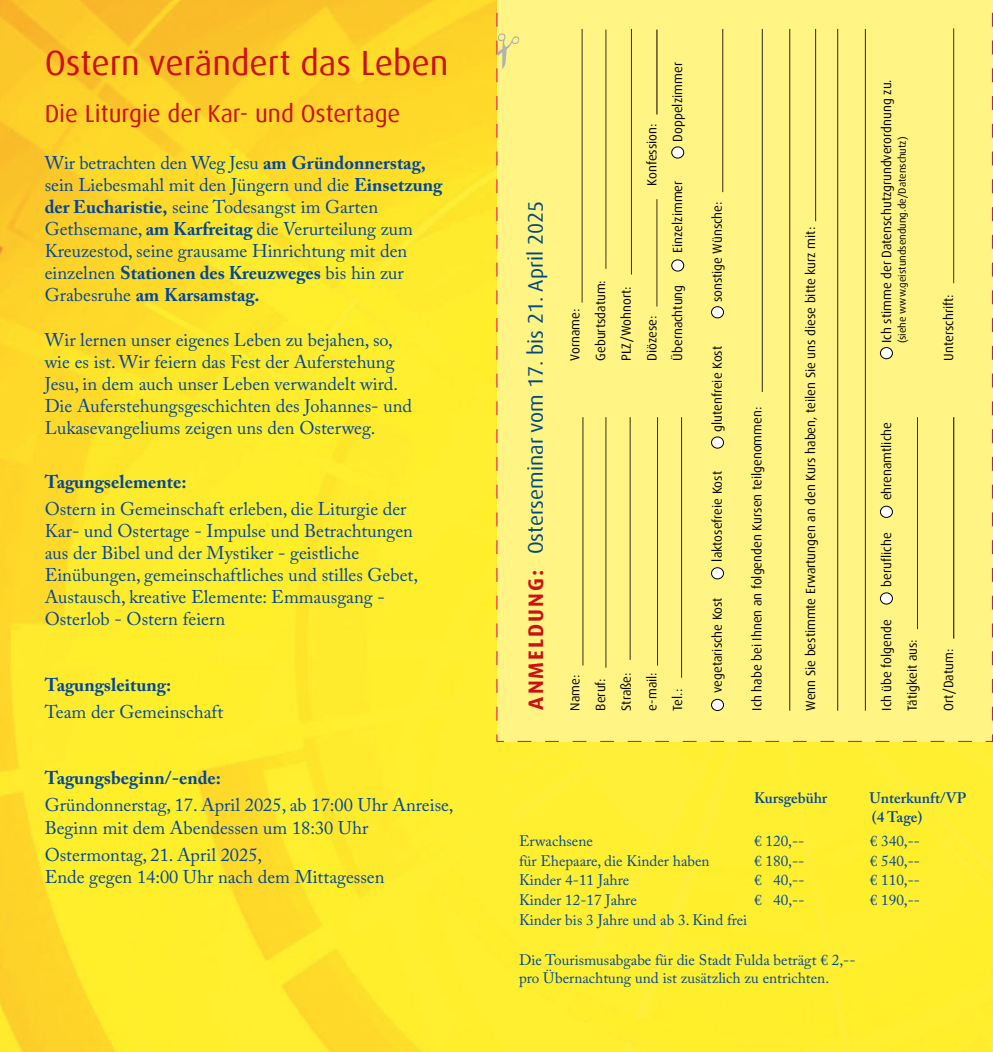
<style>
.page{position:relative;width:993px;height:1052px;background:#fff}
.page>*{position:absolute;margin:0;border:0;box-sizing:border-box;transform-origin:0 0}
.t1{font:35px "Dax";color:#cd1013}
.t2{font:24.5px "Dax";color:#cd1013}
.t3{font:21px "Dax";color:#004987}
.t4{font:18.38px/22.1px "Adobe Caslon Pro";color:#00489a}
.t5{font:700 18.38px "Adobe Caslon Pro";color:#00489a}
.t6{font:15.22px/18.9px "Adobe Caslon Pro";color:#00489a}
.t7{font:600 15.22px/18.9px "Adobe Caslon Pro";color:#00489a}
.t8{font:13.12px/25.7px "Dax";color:#000}
.t9{font:10.5px "Dax";color:#000}
.s1{font-weight:700}
.s2{font-weight:700;color:#cd1013}
</style>
<div class="page">
<img style="left:0;top:0;width:992px;height:1051px">
<div style="left:496px;top:0;width:496px;height:742px;background:#fff484"></div>
<hr style="left:581px;top:29px;width:1px;height:273px;background:#000">
<hr style="left:605px;top:30px;width:1px;height:239px;background:#000">
<hr style="left:631px;top:29px;width:1px;height:245px;background:#000">
<hr style="left:656px;top:199px;width:1px;height:107px;background:#000">
<hr style="left:582px;top:417px;width:1px;height:248px;background:#000">
<hr style="left:605px;top:417px;width:1px;height:250px;background:#000">
<hr style="left:629px;top:417px;width:1px;height:243px;background:#000">
<hr style="left:657px;top:417px;width:1px;height:248px;background:#000">
<hr style="left:681px;top:417px;width:1px;height:261px;background:#000">
<hr style="left:761px;top:29px;width:1px;height:363px;background:#000">
<hr style="left:722px;top:29px;width:1px;height:163px;background:#000">
<hr style="left:815px;top:29px;width:1px;height:192px;background:#000">
<hr style="left:789px;top:29px;width:1px;height:681px;background:#000">
<hr style="left:837px;top:29px;width:1px;height:681px;background:#000">
<hr style="left:864px;top:29px;width:1px;height:681px;background:#000">
<hr style="left:953px;top:417px;width:1px;height:221px;background:#000">
<hr style="left:916px;top:417px;width:1px;height:212px;background:#000">
<hr style="left:953px;top:28px;width:1px;height:255px;background:#000">
<div style="left:671px;top:260px;width:12px;height:11px;background:#fff;border-radius:50%"></div>
<div style="left:671px;top:260px;width:12px;height:11px;border:1px solid #000;border-radius:50%"></div>
<div style="left:671px;top:147px;width:12px;height:11px;background:#fff;border-radius:50%"></div>
<div style="left:671px;top:147px;width:12px;height:11px;border:1px solid #000;border-radius:50%"></div>
<svg style="left:880px;top:593px;width:12px;height:11px"></svg>
<div style="left:879px;top:592px;width:13px;height:12px;border:1px solid #000;border-radius:50%"></div>
<div style="left:711px;top:568px;width:12px;height:11px;background:#fff;border-radius:50%"></div>
<div style="left:711px;top:567px;width:12px;height:12px;border:1px solid #000;border-radius:50%"></div>
<div style="left:711px;top:699px;width:12px;height:11px;background:#fff;border-radius:50%"></div>
<div style="left:711px;top:699px;width:12px;height:12px;border:1px solid #000;border-radius:50%"></div>
<div style="left:711px;top:437px;width:12px;height:11px;background:#fff;border-radius:50%"></div>
<div style="left:711px;top:437px;width:12px;height:11px;border:1px solid #000;border-radius:50%"></div>
<div style="left:711px;top:307px;width:12px;height:11px;background:#fff;border-radius:50%"></div>
<div style="left:711px;top:306px;width:12px;height:12px;border:1px solid #000;border-radius:50%"></div>
<div style="left:880px;top:506px;width:12px;height:11px;background:#fff;border-radius:50%"></div>
<div style="left:879px;top:506px;width:13px;height:11px;border:1px solid #000;border-radius:50%"></div>
<div style="left:880px;top:347px;width:12px;height:12px;background:#fff;border-radius:50%"></div>
<div style="left:879px;top:347px;width:13px;height:12px;border:1px solid #000;border-radius:50%"></div>
<hr style="left:656px;top:30px;width:1px;height:84px;background:#000">
<svg style="left:496px;top:13px;width:23px;height:714px;background:#fded80"></svg>
<h1 class="t1" style="left:45px;top:43px;width:405px">Ostern verändert das Leben</h1>
<h2 class="t2" style="left:45px;top:100px;width:357px">Die Liturgie der Kar- und Ostertage</h2>
<p class="t4" style="left:45px;top:152px;width:399px">Wir betrachten den Weg Jesu <span class="s1">am Gründonnerstag, </span>sein Liebesmahl mit den Jüngern und die <span class="s1">Einsetzung der Eucharistie,</span> seine Todesangst im Garten Gethsemane, <span class="s1">am Karfreitag</span> die Verurteilung zum Kreuzestod, seine grausame Hinrichtung mit den einzelnen <span class="s1">Stationen des Kreuzweges</span> bis hin zur Grabesruhe <span class="s1">am Karsamstag.</span></p>
<p class="t4" style="left:45px;top:328px;width:369px">Wir lernen unser eigenes Leben zu bejahen, so, wie es ist. Wir feiern das Fest der Auferstehung Jesu, in dem auch unser Leben verwandelt wird.<br>Die Auferstehungsgeschichten des Johannes- und Lukasevangeliums zeigen uns den Osterweg.</p>
<p class="t5" style="left:45px;top:471px;width:143px">Tagungselemente:</p>
<p class="t4" style="left:45px;top:497px;width:375px">Ostern in Gemeinschaft erleben, die Liturgie der Kar- und Ostertage - Impulse und Betrachtungen aus der Bibel und der Mystiker - geistliche Einübungen, gemeinschaftliches und stilles Gebet, Austausch, kreative Elemente: Emmausgang - Osterlob - Ostern feiern</p>
<p class="t5" style="left:45px;top:674px;width:128px">Tagungsleitung:</p>
<p class="t4" style="left:45px;top:701px;width:180px">Team der Gemeinschaft</p>
<p class="t5" style="left:45px;top:767px;width:178px">Tagungsbeginn/-ende:</p>
<p class="t4" style="left:45px;top:794px;width:410px">Gründonnerstag, 17. April 2025, ab 17:00 Uhr Anreise,<br>Beginn mit dem Abendessen um 18:30 Uhr</p>
<p class="t4" style="left:45px;top:843px;width:341px">Ostermontag, 21. April 2025,<br>Ende gegen 14:00 Uhr nach dem Mittagessen</p>
<p class="t3" style="left:523px;top:709px;width:510px;rotate:-90deg"><span class="s2">AN ME LD UN G:</span> Osterseminar vom 17. bis 21. April 2025</p>
<p class="t8" style="left:639px;top:186px;width:64px;rotate:-90deg">Konfession:</p>
<p class="t8" style="left:562px;top:361px;width:53px;rotate:-90deg">Vorname:</p>
<p class="t8" style="left:562px;top:710px;width:37px;rotate:-90deg">Name:</p>
<p class="t8" style="left:587px;top:710px;width:432px;text-indent:350px;rotate:-90deg">Geburtsdatum:<br>Straße: PLZ/Wohnort: e-mail: Diözese:</p>
<p class="t8" style="left:587px;top:710px;width:34px;rotate:-90deg">Beruf:</p>
<p class="t8" style="left:664px;top:142px;width:81px;rotate:-90deg">Doppelzimmer</p>
<p class="t8" style="left:664px;top:253px;width:74px;rotate:-90deg">Einzelzimmer</p>
<p class="t8" style="left:664px;top:710px;width:427px;rotate:-90deg">Tel.: Übernachtung</p>
<p class="t8" style="left:704px;top:302px;width:102px;rotate:-90deg">sonstige Wünsche:</p>
<p class="t8" style="left:704px;top:432px;width:87px;rotate:-90deg">glutenfreie Kost</p>
<p class="t8" style="left:704px;top:561px;width:92px;rotate:-90deg">laktosefreie Kost</p>
<p class="t8" style="left:704px;top:693px;width:97px;rotate:-90deg">vegetarische Kost</p>
<p class="t8" style="left:744px;top:710px;width:305px;rotate:-90deg">Ich habe bei Ihnen an folgenden Kursen teilgenommen:</p>
<p class="t8" style="left:797px;top:710px;width:485px;rotate:-90deg">Wenn Sie bestimmte Erwartungen an den Kurs haben, teilen Sie uns diese bitte kurz mit:</p>
<p class="t8" style="left:873px;top:343px;width:265px;rotate:-90deg">Ich stimme der Datenschutzgrundverordnung zu.</p>
<p class="t9" style="left:896px;top:343px;width:208px;rotate:-90deg">(siehe www.geistundsendung.de/Datenschutz)</p>
<p class="t8" style="left:873px;top:500px;width:80px;rotate:-90deg">ehrenamtliche</p>
<p class="t8" style="left:873px;top:587px;width:56px;rotate:-90deg">berufliche</p>
<p class="t8" style="left:873px;top:710px;width:93px;rotate:-90deg">Ich übe folgende</p>
<p class="t8" style="left:899px;top:710px;width:73px;rotate:-90deg">Tätigkeit aus:</p>
<p class="t8" style="left:935px;top:710px;width:418px;rotate:-90deg">Ort/Datum: Unterschrift:</p>
<p class="t7" style="left:753px;top:788px;width:75px">Kursgebühr</p>
<p class="t7" style="left:869px;top:788px;width:98px">Unterkunft/VP (4 Tage)</p>
<p class="t6" style="left:519px;top:831px;width:75px">Erwachsene</p>
<p class="t6" style="left:753px;top:831px;width:52px">€ 120,--</p>
<p class="t6" style="left:869px;top:831px;width:52px">€ 340,--</p>
<p class="t6" style="left:519px;top:851px;width:192px">für Ehepaare, die Kinder haben</p>
<p class="t6" style="left:753px;top:851px;width:52px">€ 180,--</p>
<p class="t6" style="left:869px;top:851px;width:52px">€ 540,--</p>
<p class="t6" style="left:519px;top:870px;width:112px">Kinder 4-11 Jahre</p>
<p class="t6" style="left:753px;top:870px;width:52px">€ 40,--</p>
<p class="t6" style="left:869px;top:870px;width:52px">€ 110,--</p>
<p class="t6" style="left:519px;top:890px;width:119px">Kinder 12-17 Jahre</p>
<p class="t6" style="left:753px;top:890px;width:52px">€ 40,--</p>
<p class="t6" style="left:869px;top:890px;width:52px">€ 190,--</p>
<p class="t6" style="left:519px;top:910px;width:230px">Kinder bis 3 Jahre und ab 3. Kind frei</p>
<p class="t6" style="left:519px;top:949px;width:338px">Die Tourismusabgabe für die Stadt Fulda beträgt € 2,-- pro Übernachtung und ist zusätzlich zu entrichten.</p>
</div>
